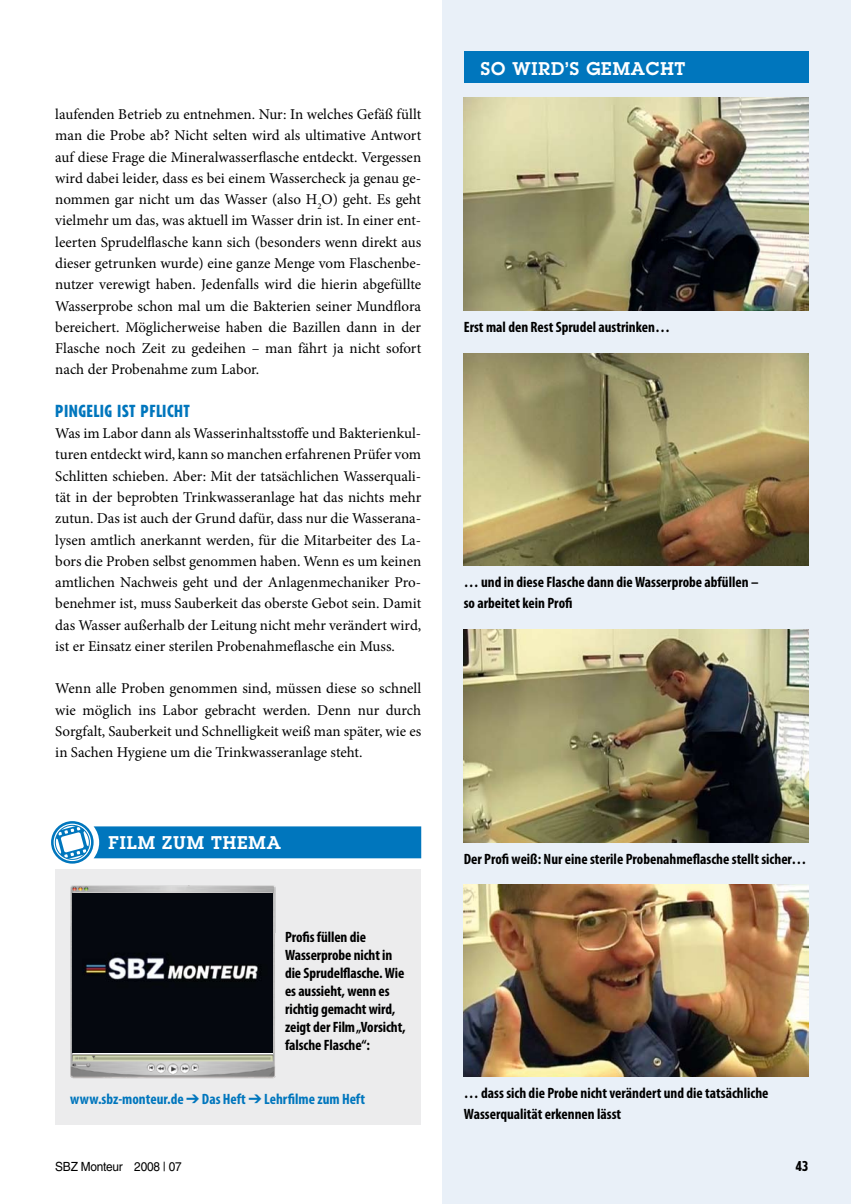
<style>
.page{position:relative;width:851px;height:1204px;background:#fff}
.page>*{position:absolute;margin:0;border:0;box-sizing:border-box;transform-origin:0 0}
.t1{font:600 18px "Lubalin Graph Std";letter-spacing:.05em;color:#fff}
.t2{font:800 condensed 16.5px "Tempo Std";letter-spacing:.03em;color:#0076bd}
.t3{font:15px/21.3px "Minion Pro";color:#000;text-align:justify}
.t4{font:700 condensed 15px/18px "Myriad Pro";letter-spacing:-.005em;color:#000}
.t5{font:700 condensed 15px "Myriad Pro";color:#0076bd}
.t6{font:800 condensed 13.5px "Tempo Std";color:#000}
.t7{font:12.6px "Helvetica LT Std";letter-spacing:-.02em;color:#000;scale:.94 1}
</style>
<div class="page">
<div style="left:442px;top:0;width:408px;height:1203px;background:#e9f0f8"></div>
<img style="left:463px;top:353px;width:345px;height:213px">
<img style="left:463px;top:884px;width:345px;height:192px">
<img style="left:463px;top:98px;width:345px;height:212px">
<img style="left:463px;top:629px;width:345px;height:213px">
<div style="left:51px;top:821px;width:43px;height:42px;border:3px solid #0076bd;border-radius:50%"></div>
<div style="left:55px;top:824px;width:35px;height:35px;border:1px solid #0076bd;border-radius:50%"></div>
<div style="left:55px;top:869px;width:366px;height:255px;background:#ececed"></div>
<img style="left:70px;top:885px;width:206px;height:193px">
<img style="left:73px;top:893px;width:200px;height:159px">
<div style="left:463px;top:51px;width:345px;height:32px;background:#0076bd"></div>
<svg style="left:55px;top:825px;width:366px;height:34px;background:#1e86c4"></svg>
<p class="t3" style="left:55px;top:104px;width:367px">laufenden Betrieb zu entnehmen. Nur: In welches Gefäß füllt man die Probe ab? Nicht selten wird als ultimative Antwort auf diese Frage die Mineralwasserflasche entdeckt. Vergessen wird dabei leider, dass es bei einem Wassercheck ja genau ge&shy;nommen gar nicht um das Wasser (also H<sub>2</sub>O) geht. Es geht vielmehr um das, was aktuell im Wasser drin ist. In einer ent&shy;leerten Sprudelflasche kann sich (besonders wenn direkt aus dieser getrunken wurde) eine ganze Menge vom Flaschenbe&shy;nutzer verewigt haben. Jedenfalls wird die hierin abgefüllte Wasserprobe schon mal um die Bakterien seiner Mundflora bereichert. Möglicherweise haben die Bazillen dann in der Flasche noch Zeit zu gedeihen – man fährt ja nicht sofort nach der Probenahme zum Labor.</p>
<p class="t2" style="left:55px;top:400px;width:136px">PINGELIG IST PFLICHT</p>
<p class="t3" style="left:55px;top:423px;width:367px">Was im Labor dann als Wasserinhaltsstoffe und Bakterienkul&shy;turen entdeckt wird, kann so manchen erfahrenen Prüfer vom Schlitten schieben. Aber: Mit der tatsächlichen Wasserquali&shy;tät in der beprobten Trinkwasseranlage hat das nichts mehr zutun. Das ist auch der Grund dafür, dass nur die Wasserana&shy;lysen amtlich anerkannt werden, für die Mitarbeiter des La&shy;bors die Proben selbst genommen haben. Wenn es um keinen amtlichen Nachweis geht und der Anlagenmechaniker Pro&shy;benehmer ist, muss Sauberkeit das oberste Gebot sein. Damit das Wasser außerhalb der Leitung nicht mehr verändert wird, ist er Einsatz einer sterilen Probenahmeflasche ein Muss.</p>
<p class="t3" style="left:55px;top:678px;width:367px">Wenn alle Proben genommen sind, müssen diese so schnell wie möglich ins Labor gebracht werden. Denn nur durch Sorgfalt, Sauberkeit und Schnelligkeit weiß man später, wie es in Sachen Hygiene um die Trinkwasseranlage steht.</p>
<p class="t1" style="left:108px;top:830px;width:81px">FILM ZUM</p>
<p class="t1" style="left:211px;top:830px;width:15px">THEMA</p>
<p class="t4" style="left:285px;top:927px;width:122px">Profis füllen die<br>Wasserprobe nicht in die Sprudelflasche. Wie es aussieht, wenn es richtig gemacht wird, zeigt der Film „Vorsicht, falsche Flasche“:</p>
<p class="t5" style="left:70px;top:1089px;width:296px">www.sbz-monteur.de ➔ Das Heft ➔ Lehrfilme zum Heft</p>
<p class="t1" style="left:480px;top:56px;width:206px">SO WIRD’S GEMACHT</p>
<p class="t4" style="left:463px;top:317px;width:208px">Erst mal den Rest Sprudel austrinken…</p>
<p class="t4" style="left:463px;top:571px;width:296px;line-height:21.3px">… und in diese Flasche dann die Wasserprobe abfüllen – so arbeitet kein Profi</p>
<p class="t4" style="left:463px;top:849px;width:344px">Der Profi weiß: Nur eine sterile Probenahmeflasche stellt sicher…</p>
<p class="t4" style="left:463px;top:1081px;width:306px;line-height:21.3px">… dass sich die Probe nicht verändert und die tatsächliche<br>Wasserqualität erkennen lässt</p>
<p class="t7" style="left:55px;top:1158px;width:136px">SBZ Monteur 2008 | 07</p>
<p class="t6" style="left:795px;top:1157px;width:14px">43</p>
</div>
